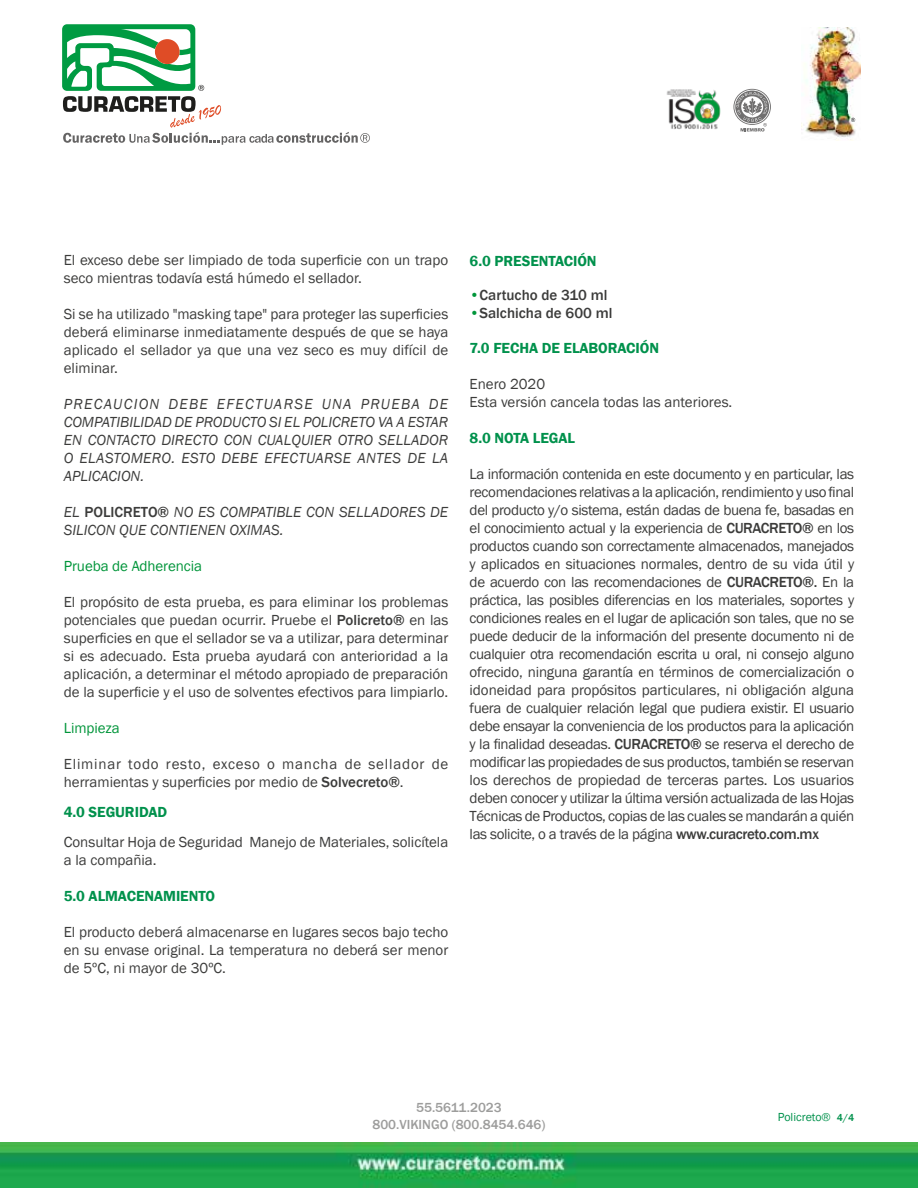
<style>
.page{position:relative;width:918px;height:1188px;background:#fff}
.page>*{position:absolute;margin:0;border:0;box-sizing:border-box;transform-origin:0 0}
.t1{font:15px/18px "Franklin Gothic";color:#3c3c3b;text-align:justify}
.t2{font:italic 15px/18px "Franklin Gothic";color:#3c3c3b;text-align:justify}
.t3{font:15px/18px "Franklin Gothic";letter-spacing:.04em;color:#3c3c3b}
.t4{font:600 15px "Franklin Gothic";letter-spacing:-.005em;color:#00914c}
.t5{font:500 15px "Franklin Gothic";color:#3c3c3b}
.t6{font:15px "Franklin Gothic";letter-spacing:-.005em;color:#00953a}
.t7{font:500 13.5px/16.2px "Franklin Gothic";color:#9d9d9c;text-align:center}
.t8{font:12px "Franklin Gothic";color:#00914c}
.s1{font-weight:500;font-style:normal}
.s2{font-weight:500}
.s3{font-weight:400;color:#00953a}
.s4{font-weight:500;font-size:10.5px}
</style>
<div class="page">
<img style="left:803px;top:27px;width:58px;height:113px">
<img style="left:0;top:1143px;width:918px;height:45px">
<svg style="left:62px;top:24px;width:308px;height:121px"></svg>
<svg style="left:851px;top:118px;width:4px;height:4px"></svg>
<img style="left:666px;top:89px;width:55px;height:40px">
<svg style="left:733px;top:89px;width:38px;height:43px"></svg>
<p class="t1" style="left:64px;top:252px;width:386px">El exceso debe ser limpiado de toda superficie con un trapo seco mientras todavía está húmedo el sellador.</p>
<p class="t1" style="left:64px;top:306px;width:386px">Si se ha utilizado "masking tape" para proteger las superficies deberá eliminarse inmediatamente después de que se haya aplicado el sellador ya que una vez seco es muy difícil de eliminar.</p>
<p class="t2" style="left:64px;top:396px;width:386px">PRECAUCION DEBE EFECTUARSE UNA PRUEBA DE COMPATIBILIDAD DE PRODUCTO SI EL POLICRETO VA A ESTAR EN CONTACTO DIRECTO CON CUALQUIER OTRO SELLADOR O ELASTOMERO. ESTO DEBE EFECTUARSE ANTES DE LA APLICACION.</p>
<p class="t2" style="left:64px;top:504px;width:386px">EL <span class="s1">POLICRETO®</span> NO ES COMPATIBLE CON SELLADORES DE<br>SILICON QUE CONTIENEN OXIMAS.</p>
<p class="t6" style="left:64px;top:557px;width:140px">Prueba de Adherencia</p>
<p class="t1" style="left:64px;top:594px;width:386px">El propósito de esta prueba, es para eliminar los problemas potenciales que puedan ocurrir. Pruebe el <span class="s2">Policreto®</span> en las superficies en que el sellador se va a utilizar, para determinar si es adecuado. Esta prueba ayudará con anterioridad a la aplicación, a determinar el método apropiado de preparación de la superficie y el uso de solventes efectivos para limpiarlo.</p>
<p class="t6" style="left:64px;top:719px;width:57px">Limpieza</p>
<p class="t3" style="left:64px;top:756px;width:386px">Eliminar todo resto, exceso o mancha de sellador de herramientas y superficies por medio de <span class="s2">Solvecreto®</span>.</p>
<p class="t4" style="left:64px;top:803px;width:105px">4.0 SEGURIDAD</p>
<p class="t1" style="left:64px;top:834px;width:386px">Consultar Hoja de Seguridad Manejo de Materiales, solicítela a la compañia.</p>
<p class="t4" style="left:64px;top:887px;width:153px">5.0 ALMACENAMIENTO</p>
<p class="t1" style="left:64px;top:924px;width:386px">El producto deberá almacenarse en lugares secos bajo techo en su envase original. La temperatura no deberá ser menor de 5ºC, ni mayor de 30ºC.</p>
<p class="t4" style="left:470px;top:251px;width:128px">6.0 PRESENTACIÓN</p>
<p class="t5" style="left:470px;top:286px;width:139px"><span class="s3">•</span>Cartucho de 310 ml</p>
<p class="t5" style="left:470px;top:304px;width:144px"><span class="s3">•</span>Salchicha de 600 ml</p>
<p class="t4" style="left:470px;top:338px;width:191px">7.0 FECHA DE ELABORACIÓN</p>
<p class="t1" style="left:470px;top:375px;width:264px">Enero 2020<br>Esta versión cancela todas las anteriores.</p>
<p class="t4" style="left:470px;top:428px;width:107px">8.0 NOTA LEGAL</p>
<p class="t1" style="left:470px;top:465px;width:386px">La información contenida en este documento y en particular, las recomendaciones relativas a la aplicación, rendimiento y uso final del producto y/o sistema, están dadas de buena fe, basadas en el conocimiento actual y la experiencia de <span class="s2">CURACRETO®</span> en los productos cuando son correctamente almacenados, manejados y aplicados en situaciones normales, dentro de su vida útil y de acuerdo con las recomendaciones de <span class="s2">CURACRETO®.</span> En la práctica, las posibles diferencias en los materiales, soportes y condiciones reales en el lugar de aplicación son tales, que no se puede deducir de la información del presente documento ni de cualquier otra recomendación escrita u oral, ni consejo alguno ofrecido, ninguna garantía en términos de comercialización o idoneidad para propósitos particulares, ni obligación alguna fuera de cualquier relación legal que pudiera existir. El usuario debe ensayar la conveniencia de los productos para la aplicación y la finalidad deseadas. <span class="s2">CURACRETO®</span> se reserva el derecho de modificar las propiedades de sus productos, también se reservan los derechos de propiedad de terceras partes. Los usuarios deben conocer y utilizar la última versión actualizada de las Hojas Técnicas de Productos, copias de las cuales se mandarán a quién las solicite, o a través de la página <span class="s2">www.curacreto.com.mx</span></p>
<p class="t7" style="left:372px;top:1100px;width:175px">55.5611.2023<br>800.VIKINGO (800.8454.646)</p>
<p class="t8" style="left:778px;top:1110px;width:78px">Policreto® <span class="s4">4/4</span></p>
</div>
